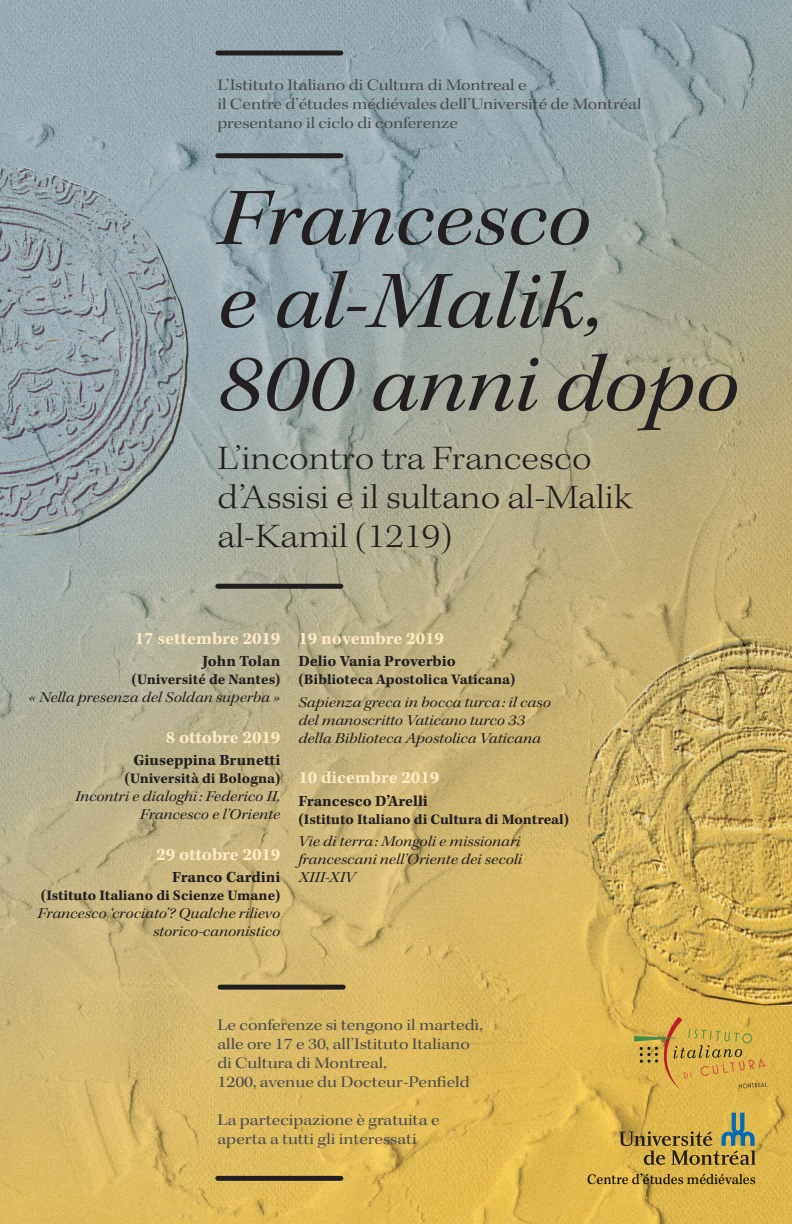
<style>
.page{position:relative;width:792px;height:1224px;background:#fff}
.page>*{position:absolute;margin:0;border:0;box-sizing:border-box;transform-origin:0 0}
.Main_title{font:81px/83px "Kepler Std Ext It Subh";color:#231f20}
.Main_title_-_sub{font:34px/39px "Kepler Std Light Ext Subh";color:#231f20}
.Dates{font:18px "Kepler Std Bold Capt";color:#fde9c2}
.Instituto_présente{font:16px/19px "Kepler Std Ext Subh";color:#4b4c4d}
.Conférences{font:16px "Kepler Std Bold Capt";color:#231f20}
.Conférencier___affil{font:16px "Kepler Std Bold Capt";color:#231f20}
.Conférences-2{font:15px/18px "Kepler Std Ext It Subh";color:#231f20;text-align:right}
.Conférencier___affil-2{font:15px "Kepler Std Bold Capt";color:#231f20}
.Instituto_présente-2{font:15px "Kepler Std";color:#040503}
.s1{font-family:"Kepler Std Bold Capt"}
</style>
<div class="page">
<img style="left:0;top:0;width:792px;height:1224px">
<div style="left:218px;top:50px;width:123px;height:5px;background:#231f20"></div>
<div style="left:218px;top:153px;width:123px;height:5px;background:#231f20"></div>
<div style="left:218px;top:584px;width:123px;height:5px;background:#231f20"></div>
<div style="left:220px;top:985px;width:123px;height:5px;background:#231f20"></div>
<div style="left:218px;top:1176px;width:123px;height:5px;background:#231f20"></div>
<svg style="left:634px;top:1017px;width:133px;height:72px"></svg>
<svg style="left:619px;top:1113px;width:137px;height:52px"></svg>
<p class="Instituto_présente" style="left:217px;top:76px;width:311px">L’Istituto Italiano di Cultura di Montreal e</p>
<p class="Instituto_présente" style="left:217px;top:95px;width:426px">il Centre d’études médiévales dell’Université de Montréal</p>
<p class="Instituto_présente" style="left:217px;top:114px;width:242px">presentano il ciclo di conferenze</p>
<p class="Main_title" style="left:217px;top:181px;width:387px">Francesco e al-Malik,</p>
<p class="Main_title" style="left:217px;top:347px;width:523px">800 anni dopo</p>
<p class="Main_title_-_sub" style="left:218px;top:440px;width:416px">L’incontro tra Francesco d’Assisi e il sultano al-Malik al-Kamil (1219)</p>
<p class="Dates" style="left:135px;top:628px;width:147px">17 settembre 2019</p>
<p class="Conférences" style="left:202px;top:652px;width:79px">John Tolan</p>
<p class="Conférences-2" style="left:29px;top:672px;width:253px"><span class="s1">(Université de Nantes)<br></span>« Nella presenza del Soldan superba »</p>
<p class="Dates" style="left:166px;top:727px;width:116px">8 ottobre 2019</p>
<p class="Conférences" style="left:134px;top:751px;width:148px">Giuseppina Brunetti</p>
<p class="Conférences-2" style="left:75px;top:771px;width:207px"><span class="s1">(Università di Bologna)<br></span>Incontri e dialoghi: Federico II,<br>Francesco e l’Oriente</p>
<p class="Dates" style="left:156px;top:844px;width:126px">29 ottobre 2019</p>
<p class="Conférences" style="left:172px;top:868px;width:110px">Franco Cardini</p>
<p class="Conférences-2" style="left:37px;top:888px;width:244px"><span class="s1">(Istituto Italiano di Scienze Umane)<br></span>Francesco ‘crociato’? Qualche rilievo storico-canonistico</p>
<p class="Dates" style="left:298px;top:628px;width:147px">19 novembre 2019</p>
<p class="Conférencier___affil" style="left:298px;top:652px;width:159px">Delio Vania Proverbio</p>
<p class="Conférencier___affil-2" style="left:298px;top:671px;width:219px">(Biblioteca Apostolica Vaticana)</p>
<p class="Conférences-2" style="left:298px;top:694px;width:254px">Sapienza greca in bocca turca: il caso</p>
<p class="Conférences-2" style="left:298px;top:712px;width:228px">del manoscritto Vaticano turco 33</p>
<p class="Conférences-2" style="left:298px;top:730px;width:244px">della Biblioteca Apostolica Vaticana</p>
<p class="Dates" style="left:298px;top:768px;width:142px">10 dicembre 2019</p>
<p class="Conférencier___affil" style="left:298px;top:792px;width:131px">Francesco D’Arelli</p>
<p class="Conférencier___affil-2" style="left:298px;top:811px;width:272px">(Istituto Italiano di Cultura di Montreal)</p>
<p class="Conférences-2" style="left:298px;top:834px;width:225px;text-align:justify">Vie di terra: Mongoli e missionari francescani nell’Oriente dei secoli XIII-XIV</p>
<p class="Instituto_présente" style="left:217px;top:1016px;width:267px">Le conferenze si tengono il martedì, alle ore 17 e 30, all’Istituto Italiano di Cultura di Montreal,</p>
<p class="Instituto_présente" style="left:217px;top:1073px;width:254px">1200, avenue du Docteur-Penfield</p>
<p class="Instituto_présente" style="left:217px;top:1111px;width:224px">La partecipazione è gratuita e aperta a tutti gli interessati</p>
<p class="Instituto_présente-2" style="left:587px;top:1171px;width:170px">Centre d’études médiévales</p>
</div>
